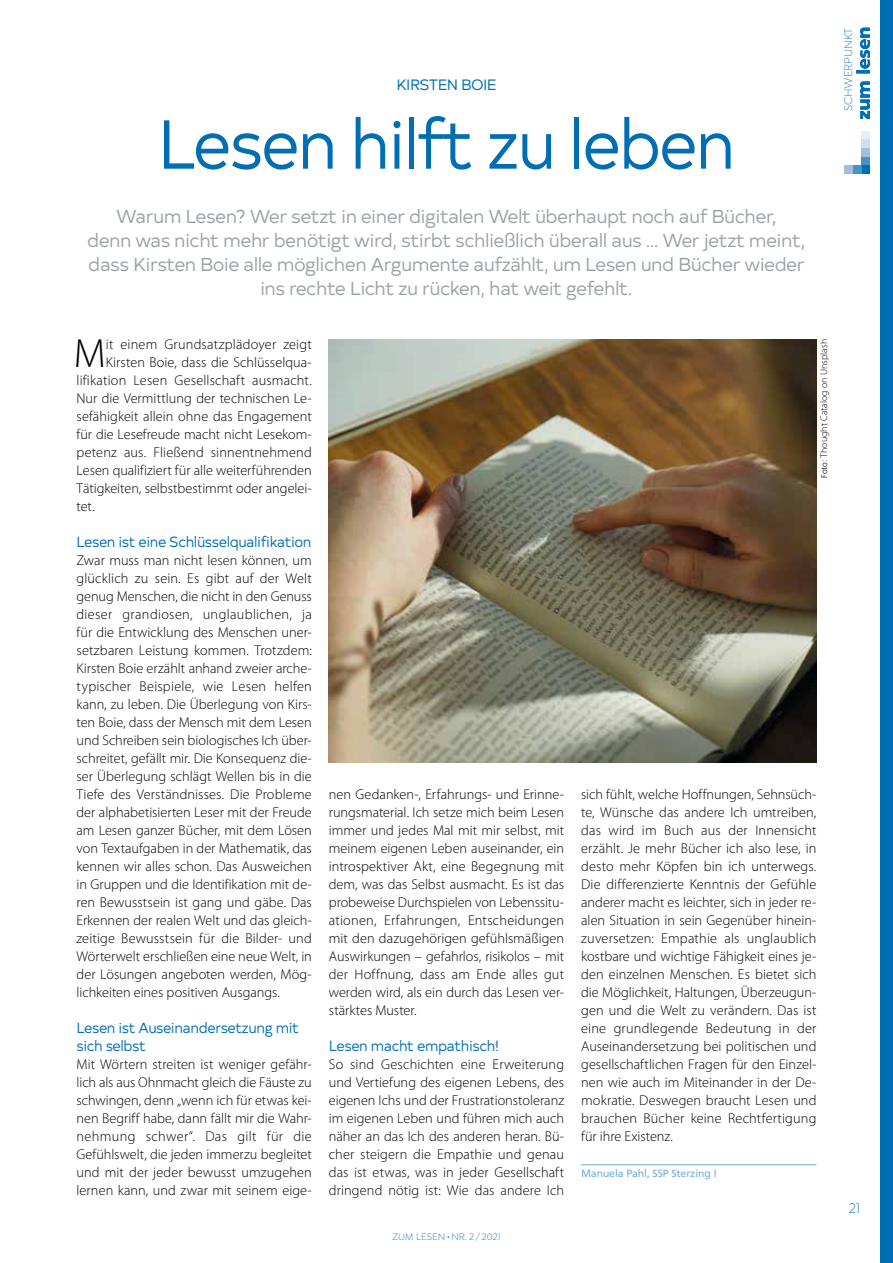
<style>
.page{position:relative;width:893px;height:1263px;background:#fff}
.page>*{position:absolute;margin:0;border:0;box-sizing:border-box;transform-origin:0 0}
.t1{font:69px "Typold Book 500";letter-spacing:-.04em;color:#006eb2;scale:.96 1}
.t2{font:300 40.95px "Myriad Pro";color:#000}
.t3{font:18.75px/24px "Typold Book 500";letter-spacing:-.03em;color:#9ba2a7;text-align:center}
.t4{font:15px "Typold Book 500";letter-spacing:-.04em;color:#006eb2}
.t5{font:300 15px "Isidora";color:#006eb2}
.t6{font:14.7px/18px "Typold Book 500";letter-spacing:-.03em;color:#006eb2;scale:.96 1}
.t7{font:300 14.25px/18px "Myriad Pro";letter-spacing:.005em;color:#000;text-align:justify}
.t8{font:300 11.7px "Isidora";color:#006eb2}
.t9{font:10.5px "Frutiger";letter-spacing:-.01em;color:#6db1d4}
.t10{font:300 10.05px "Isidora";color:#006eb2}
.t11{font:300 9.75px "Myriad Pro";letter-spacing:.01em;color:#000}
.s1{font-family:"Frutiger";font-size:8.25px}
</style>
<div class="page">
<hr style="left:581px;top:1164px;width:235px;height:1px;background:#6db1d4">
<img style="left:329px;top:339px;width:487px;height:424px">
<div style="left:861px;top:131px;width:9px;height:9px;background:#e8eef9"></div>
<div style="left:861px;top:165px;width:9px;height:9px;background:#006eb2"></div>
<div style="left:861px;top:157px;width:9px;height:8px;background:#4593cb"></div>
<div style="left:853px;top:165px;width:8px;height:9px;background:#4593cb"></div>
<div style="left:861px;top:148px;width:9px;height:9px;background:#9fbee1"></div>
<div style="left:844px;top:165px;width:9px;height:9px;background:#9fbee1"></div>
<div style="left:861px;top:140px;width:9px;height:8px;background:#d0def1"></div>
<svg style="left:856px;top:28px;width:14px;height:91px"></svg>
<div style="left:880px;top:0;width:13px;height:1263px;background:#006eb2"></div>
<p class="t4" style="left:396px;top:73px;width:102px">KIRSTEN BOIE</p>
<h1 class="t1" style="left:157px;top:91px;width:604px">Lesen hilft zu leben</h1>
<p class="t3" style="left:87px;top:203px;width:720px">Warum Lesen? Wer setzt in einer digitalen Welt überhaupt noch auf Bücher,<br>denn was nicht mehr benötigt wird, stirbt schließlich überall aus … Wer jetzt meint, dass Kirsten Boie alle möglichen Argumente aufzählt, um Lesen und Bücher wieder ins rechte Licht zu rücken, hat weit gefehlt.</p>
<h2 class="t2" style="left:74px;top:328px;width:33px">M</h2>
<p class="t7" style="left:106px;top:335px;width:207px">it einem Grundsatzplädoyer zeigt</p>
<p class="t11" style="left:818px;top:478px;width:140px;rotate:-90deg"><span class="s1">Foto:</span> Thought Catalog on Unsplash</p>
<p class="t7" style="left:106px;top:353px;width:207px">Kirsten Boie, dass die Schlüsselqua-</p>
<p class="t7" style="left:77px;top:371px;width:237px">lifikation Lesen Gesellschaft ausmacht.</p>
<p class="t7" style="left:77px;top:389px;width:237px">Nur die Vermittlung der technischen Le-</p>
<p class="t7" style="left:77px;top:407px;width:237px">sefähigkeit allein ohne das Engagement</p>
<p class="t7" style="left:77px;top:425px;width:237px">für die Lesefreude macht nicht Lesekom-</p>
<p class="t7" style="left:77px;top:443px;width:237px">petenz aus. Fließend sinnentnehmend</p>
<p class="t7" style="left:77px;top:461px;width:237px">Lesen qualifiziert für alle weiterführenden</p>
<p class="t7" style="left:77px;top:479px;width:237px">Tätigkeiten, selbstbestimmt oder angelei-</p>
<p class="t7" style="left:77px;top:497px;width:20px">tet.</p>
<p class="t6" style="left:77px;top:531px;width:246px">Lesen ist eine Schlüsselqualifikation</p>
<p class="t7" style="left:77px;top:551px;width:237px">Zwar muss man nicht lesen können, um glücklich zu sein. Es gibt auf der Welt genug Menschen, die nicht in den Genuss dieser grandiosen, unglaublichen, ja für die Entwicklung des Menschen uner&shy;setzbaren Leistung kommen. Trotzdem:<br>Kirsten Boie erzählt anhand zweier arche&shy;typischer Beispiele, wie Lesen helfen kann, zu leben. Die Überlegung von Kirs&shy;ten Boie, dass der Mensch mit dem Lesen und Schreiben sein biologisches Ich über&shy;schreitet, gefällt mir. Die Konsequenz die&shy;ser Überlegung schlägt Wellen bis in die Tiefe des Verständnisses. Die Probleme der alphabetisierten Leser mit der Freude am Lesen ganzer Bücher, mit dem Lösen von Textaufgaben in der Mathematik, das kennen wir alles schon. Das Ausweichen in Gruppen und die Identifikation mit de&shy;ren Bewusstsein ist gang und gäbe. Das Erkennen der realen Welt und das gleich&shy;zeitige Bewusstsein für die Bilder- und Wörterwelt erschließen eine neue Welt, in der Lösungen angeboten werden, Mög&shy;lichkeiten eines positiven Ausgangs.</p>
<p class="t6" style="left:77px;top:1017px;width:233px">Lesen ist Auseinandersetzung mit sich selbst</p>
<p class="t7" style="left:77px;top:1055px;width:237px">Mit Wörtern streiten ist weniger gefähr&shy;lich als aus Ohnmacht gleich die Fäuste zu schwingen, denn „wenn ich für etwas kei&shy;nen Begriff habe, dann fällt mir die Wahr&shy;nehmung schwer“. Das gilt für die Gefühlswelt, die jeden immerzu begleitet und mit der jeder bewusst umzugehen lernen kann, und zwar mit seinem eige-</p>
<p class="t7" style="left:329px;top:785px;width:237px">nen Gedanken-, Erfahrungs- und Erinne&shy;rungsmaterial. Ich setze mich beim Lesen immer und jedes Mal mit mir selbst, mit meinem eigenen Leben auseinander, ein introspektiver Akt, eine Begegnung mit dem, was das Selbst ausmacht. Es ist das probeweise Durchspielen von Lebenssitu&shy;ationen, Erfahrungen, Entscheidungen mit den dazugehörigen gefühlsmäßigen Auswirkungen – gefahrlos, risikolos – mit der Hoffnung, dass am Ende alles gut werden wird, als ein durch das Lesen ver&shy;stärktes Muster.</p>
<p class="t6" style="left:329px;top:1035px;width:179px">Lesen macht empathisch!</p>
<p class="t7" style="left:329px;top:1055px;width:237px">So sind Geschichten eine Erweiterung und Vertiefung des eigenen Lebens, des eigenen Ichs und der Frustrationstoleranz im eigenen Leben und führen mich auch näher an das Ich des anderen heran. Bü&shy;cher steigern die Empathie und genau das ist etwas, was in jeder Gesellschaft dringend nötig ist: Wie das andere Ich</p>
<p class="t7" style="left:581px;top:785px;width:237px">sich fühlt, welche Hoffnungen, Sehnsüch&shy;te, Wünsche das andere Ich umtreiben, das wird im Buch aus der Innensicht erzählt. Je mehr Bücher ich also lese, in desto mehr Köpfen bin ich unterwegs.<br>Die differenzierte Kenntnis der Gefühle anderer macht es leichter, sich in jeder re&shy;alen Situation in sein Gegenüber hinein&shy;zuversetzen: Empathie als unglaublich kostbare und wichtige Fähigkeit eines je&shy;den einzelnen Menschen. Es bietet sich die Möglichkeit, Haltungen, Überzeugun&shy;gen und die Welt zu verändern. Das ist eine grundlegende Bedeutung in der Auseinandersetzung bei politischen und gesellschaftlichen Fragen für den Einzel&shy;nen wie auch im Miteinander in der De&shy;mokratie. Deswegen braucht Lesen und brauchen Bücher keine Rechtfertigung für ihre Existenz.</p>
<p class="t9" style="left:581px;top:1167px;width:137px">Manuela Pahl, SSP Sterzing I</p>
<p class="t10" style="left:392px;top:1232px;width:110px">ZUM LESEN•NR. 2 / 2021</p>
<p class="t8" style="left:842px;top:111px;width:85px;rotate:-90deg">SCHWERPUNKT</p>
<p class="t5" style="left:849px;top:1200px;width:13px">21</p>
</div>
